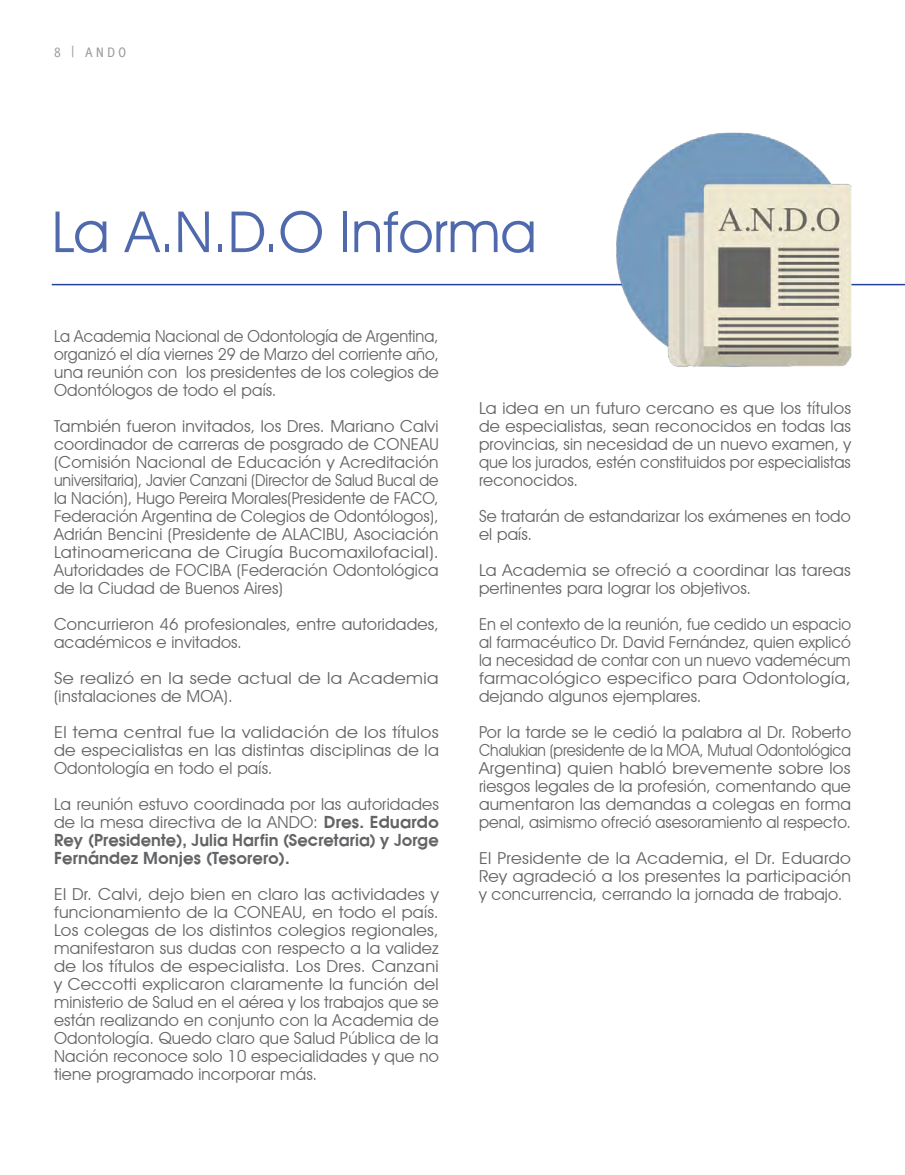
<style>
.page{position:relative;width:905px;height:1175px;background:#fff}
.page>*{position:absolute;margin:0;border:0;box-sizing:border-box;transform-origin:0 0}
.t1{font:57px "Avant Garde IT Cby BT";color:#254498}
.t2{font:16.5px/18px "Avant Garde IT Cby BT";letter-spacing:.01em;color:#636466}
.t3{font:16.5px/18px "Avant Garde IT Cby BT";letter-spacing:.01em;color:#636466;text-align:justify;scale:1.05 1}
.t4{font:16.5px/18px "Avant Garde IT Cby BT";letter-spacing:.01em;color:#636466;text-align:justify;scale:.96 1}
.t5{font:16.5px/18px "Avant Garde IT Cby BT";letter-spacing:.01em;color:#636466;text-align:justify;scale:1.04 1}
.t6{font:16.5px/18px "Avant Garde IT Cby BT";letter-spacing:.01em;color:#636466;text-align:justify;scale:1.07 1}
.t7{font:16.5px/18px "Avant Garde IT Cby BT";letter-spacing:.01em;color:#636466;text-align:justify;scale:1.08 1}
.t8{font:700 16.5px/18px "Avant Garde";letter-spacing:.01em;color:#636466}
.t9{font:16.5px/18px "Avant Garde IT Cby BT";letter-spacing:.01em;color:#636466;scale:1.1 1}
.t10{font:15px "Delicious";color:#999b9c}
.s1{font-family:"Avant Garde";font-weight:700}
</style>
<div class="page">
<hr style="left:52px;top:284px;width:852px;height:1px;background:#254498">
<img style="left:613px;top:132px;width:244px;height:235px">
<p class="t10" style="left:54px;top:44px;width:74px">8 | ANDO</p>
<h1 class="t1" style="left:52px;top:197px;width:486px">La A.N.D.O Informa</h1>
<p class="t4" style="left:54px;top:327px;width:402px">La Academia Nacional de Odontología de Argentina, organizó el día viernes 29 de Marzo del corriente año, una reunión con los presidentes de los colegios de Odontólogos de todo el país.</p>
<p class="t2" style="left:54px;top:417px;width:386px;text-align:justify">También fueron invitados, los Dres. Mariano Calvi coordinador de carreras de posgrado de CONEAU (Comisión Nacional de Educación y Acreditación universitaria), Javier Canzani (Director de Salud Bucal de la Nación), Hugo Pereira Morales(Presidente de FACO, Federación Argentina de Colegios de Odontólogos), Adrián Bencini (Presidente de ALACIBU, Asociación Latinoamericana de Cirugía Bucomaxilofacial).<br>Autoridades de FOCIBA (Federación Odontológica de la Ciudad de Buenos Aires)</p>
<p class="t2" style="left:54px;top:615px;width:386px">Concurrieron 46 profesionales, entre autoridades, académicos e invitados.</p>
<p class="t9" style="left:54px;top:669px;width:351px">Se realizó en la sede actual de la Academia (instalaciones de MOA).</p>
<p class="t7" style="left:54px;top:723px;width:358px">El tema central fue la validación de los títulos de especialistas en las distintas disciplinas de la Odontología en todo el país.</p>
<p class="t2" style="left:54px;top:795px;width:386px">La reunión estuvo coordinada por las autoridades de la mesa directiva de la ANDO: <span class="s1">Dres. Eduardo</span></p>
<p class="t8" style="left:54px;top:830px;width:386px">Rey (Presidente), Julia Harfin (Secretaria) y Jorge<br>Fernández Monjes (Tesorero).</p>
<p class="t3" style="left:54px;top:885px;width:368px">El Dr. Calvi, dejo bien en claro las actividades y funcionamiento de la CONEAU, en todo el país.<br>Los colegas de los distintos colegios regionales, manifestaron sus dudas con respecto a la validez de los títulos de especialista. Los Dres. Canzani y Ceccotti explicaron claramente la función del ministerio de Salud en el aérea y los trabajos que se están realizando en conjunto con la Academia de Odontología. Quedo claro que Salud Pública de la Nación reconoce solo 10 especialidades y que no tiene programado incorporar más.</p>
<p class="t5" style="left:479px;top:399px;width:359px">La idea en un futuro cercano es que los títulos de especialistas, sean reconocidos en todas las provincias, sin necesidad de un nuevo examen, y que los jurados, estén constituidos por especialistas reconocidos.</p>
<p class="t2" style="left:479px;top:507px;width:373px">Se tratarán de estandarizar los exámenes en todo el país.</p>
<p class="t5" style="left:479px;top:561px;width:359px">La Academia se ofreció a coordinar las tareas pertinentes para lograr los objetivos.</p>
<p class="t4" style="left:479px;top:615px;width:389px">En el contexto de la reunión, fue cedido un espacio al farmacéutico Dr. David Fernández, quien explicó la necesidad de contar con un nuevo vademécum farmacológico especifico para Odontología, dejando algunos ejemplares.</p>
<p class="t2" style="left:479px;top:723px;width:373px;text-align:justify">Por la tarde se le cedió la palabra al Dr. Roberto Chalukian (presidente de la MOA, Mutual Odontológica Argentina) quien habló brevemente sobre los riesgos legales de la profesión, comentando que aumentaron las demandas a colegas en forma penal, asimismo ofreció asesoramiento al respecto.</p>
<p class="t6" style="left:479px;top:849px;width:349px">El Presidente de la Academia, el Dr. Eduardo Rey agradeció a los presentes la participación y concurrencia, cerrando la jornada de trabajo.</p>
</div>
